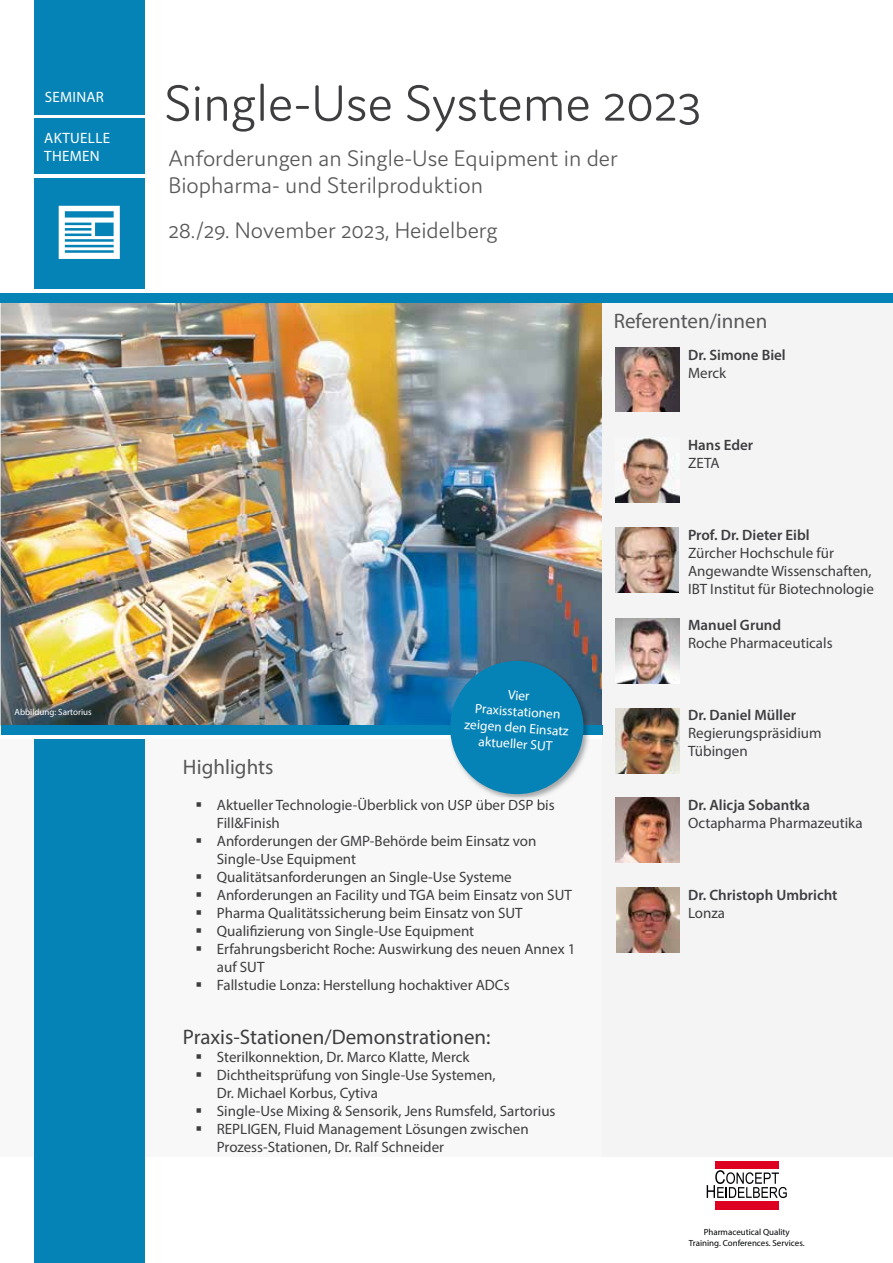
<style>
.page{position:relative;width:893px;height:1263px;background:#fff}
.page>*{position:absolute;margin:0;border:0;box-sizing:border-box;transform-origin:0 0}
.t1{font:300 54px "Domus";color:#3e3d40}
.t2{font:300 24px/27px "Domus";color:#58585a}
.t3{font:21px "Myriad Pro";color:#3e3d40}
.t4{font:21px "Myriad Pro";color:#58585a}
.t5{font:15px/18px "Myriad Pro";color:#3e3d40}
.t6{font:600 15px "Myriad Pro";color:#3e3d40}
.t7{font:15px/18px "Myriad Pro";letter-spacing:.02em;color:#fff}
.t8{font:13.5px/16.2px "Myriad Pro";color:#fff;text-align:center}
.t9{font:9px "Myriad Pro";color:#fff}
.t10{font:8.85px/10.6px "Myriad Pro";color:#000204;text-align:center}
</style>
<div class="page">
<img style="left:1px;top:302px;width:602px;height:424px">
<svg style="left:707px;top:1170px;width:80px;height:28px"></svg>
<div style="left:715px;top:1161px;width:64px;height:7px;background:#de0021"></div>
<div style="left:715px;top:1201px;width:64px;height:9px;background:#de0021"></div>
<div style="left:34px;top:118px;width:110px;height:56px;background:#0683b6"></div>
<div style="left:34px;top:178px;width:110px;height:110px;background:#0683b6"></div>
<div style="left:0;top:739px;width:893px;height:418px;background:#f8f8f8"></div>
<div style="left:34px;top:739px;width:111px;height:524px;background:#0683b6"></div>
<div style="left:603px;top:297px;width:290px;height:860px;background:#f4f4f5"></div>
<div style="left:34px;top:0;width:110px;height:114px;background:#0683b6"></div>
<svg style="left:59px;top:206px;width:61px;height:53px"></svg>
<div style="left:1px;top:293px;width:892px;height:9px;background:#0683b6"></div>
<div style="left:1px;top:726px;width:602px;height:9px;background:#0683b6"></div>
<img style="left:448px;top:659px;width:143px;height:139px">
<img style="left:448px;top:798px;width:100px;height:4px">
<div style="left:450px;top:661px;width:133px;height:133px;background:#0683b6;border-radius:50%"></div>
<img style="left:616px;top:347px;width:64px;height:65px">
<img style="left:616px;top:438px;width:64px;height:64px">
<img style="left:616px;top:528px;width:62px;height:64px">
<img style="left:616px;top:619px;width:64px;height:64px">
<img style="left:616px;top:709px;width:64px;height:64px">
<img style="left:616px;top:798px;width:64px;height:64px">
<img style="left:616px;top:888px;width:64px;height:64px">
<p class="t7" style="left:45px;top:88px;width:61px">SEMINAR</p>
<h1 class="t1" style="left:164px;top:74px;width:539px">Single-Use Systeme 2023</h1>
<h2 class="t2" style="left:169px;top:144px;width:451px">Anforderungen an Single-Use Equipment in der<br>Biopharma- und Sterilproduktion</h2>
<h2 class="t2" style="left:169px;top:216px;width:331px">28./29. November 2023, Heidelberg</h2>
<p class="t7" style="left:44px;top:128px;width:67px">AKTUELLE<br>THEMEN</p>
<h3 class="t4" style="left:614px;top:308px;width:155px">Referenten/innen</h3>
<p class="t6" style="left:688px;top:345px;width:99px">Dr. Simone Biel</p>
<p class="t5" style="left:688px;top:364px;width:40px">Merck</p>
<p class="t6" style="left:688px;top:435px;width:67px">Hans Eder</p>
<p class="t5" style="left:688px;top:454px;width:33px">ZETA</p>
<p class="t9" style="left:15px;top:706px;width:79px">Abbildung: Sartorius</p>
<p class="t8" style="left:467px;top:683px;width:106px;rotate:4deg">Vier<br>Praxisstationen zeigen den Einsatz aktueller SUT</p>
<h3 class="t4" style="left:183px;top:754px;width:92px">Highlights</h3>
<p class="t5" style="left:217px;top:796px;width:360px">Aktueller Technologie-Überblick von USP über DSP bis Fill&amp;Finish<br>Anforderungen der GMP-Behörde beim Einsatz von Single-Use Equipment<br>Qualitätsanforderungen an Single-Use Systeme Anforderungen an Facility und TGA beim Einsatz von SUT Pharma Qualitätssicherung beim Einsatz von SUT Qualifizierung von Single-Use Equipment Erfahrungsbericht Roche: Auswirkung des neuen Annex 1 auf SUT<br>Fallstudie Lonza: Herstellung hochaktiver ADCs</p>
<h3 class="t3" style="left:183px;top:1024px;width:309px">Praxis-Stationen/Demonstrationen:</h3>
<p class="t5" style="left:217px;top:1048px;width:340px">Sterilkonnektion, Dr. Marco Klatte, Merck Dichtheitsprüfung von Single-Use Systemen,<br>Dr. Michael Korbus, Cytiva<br>Single-Use Mixing &amp; Sensorik, Jens Rumsfeld, Sartorius REPLIGEN, Fluid Management Lösungen zwischen Prozess-Stationen, Dr. Ralf Schneider</p>
<p class="t6" style="left:688px;top:525px;width:123px">Prof. Dr. Dieter Eibl</p>
<p class="t5" style="left:688px;top:544px;width:187px">Zürcher Hochschule für<br>Angewandte Wissenschaften,<br>IBT Institut für Biotechnologie</p>
<p class="t6" style="left:688px;top:615px;width:95px">Manuel Grund</p>
<p class="t5" style="left:688px;top:634px;width:146px">Roche Pharmaceuticals</p>
<p class="t6" style="left:688px;top:705px;width:110px">Dr. Daniel Müller</p>
<p class="t5" style="left:688px;top:724px;width:135px">Regierungspräsidium<br>Tübingen</p>
<p class="t6" style="left:688px;top:795px;width:123px">Dr. Alicja Sobantka</p>
<p class="t5" style="left:688px;top:814px;width:176px">Octapharma Pharmazeutika</p>
<p class="t6" style="left:688px;top:885px;width:151px">Dr. Christoph Umbricht</p>
<p class="t5" style="left:688px;top:904px;width:39px">Lonza</p>
<p class="t10" style="left:689px;top:1227px;width:117px">Pharmaceutical Quality<br>Training. Conferences. Services.</p>
</div>
